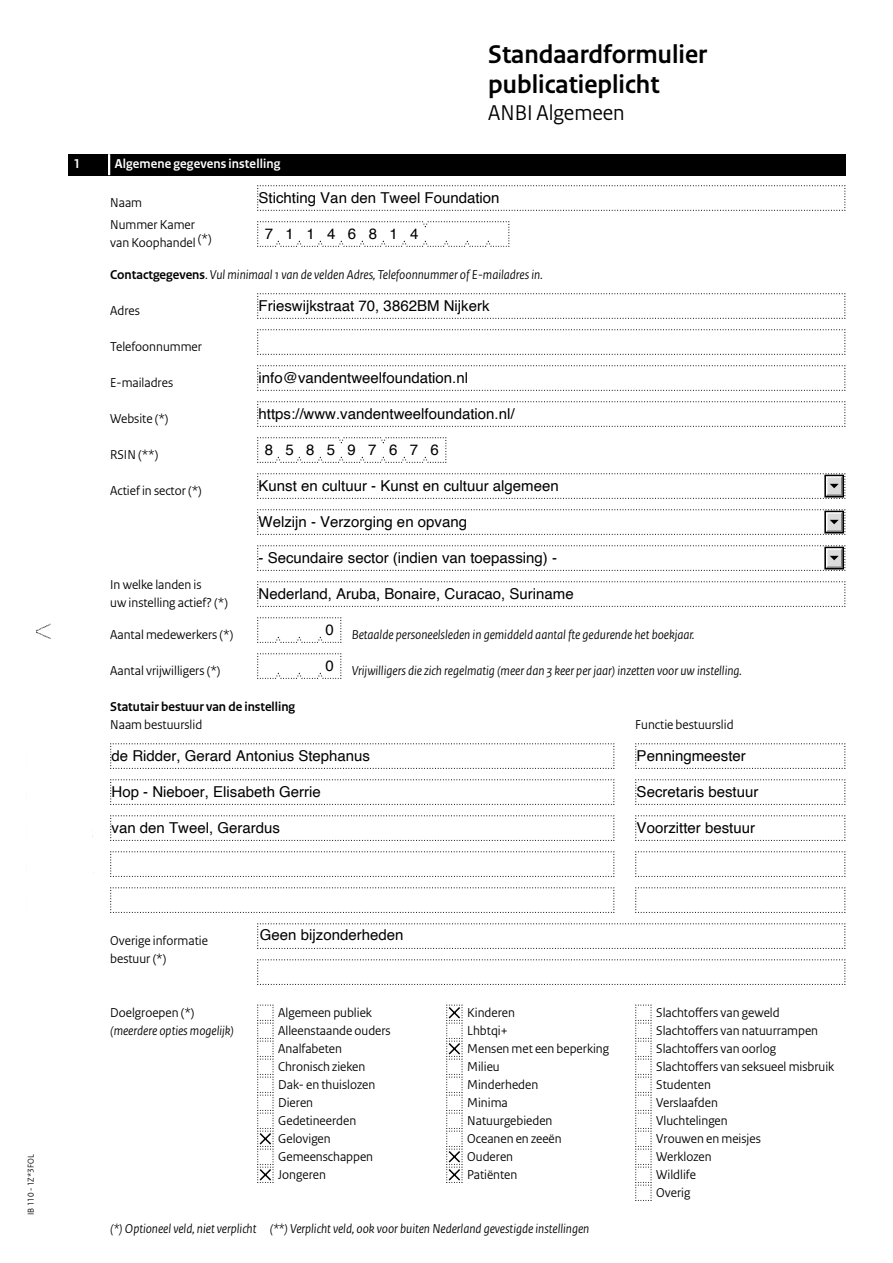
<style>
.page{position:relative;width:893px;height:1263px;background:#fff}
.page>*{position:absolute;margin:0;border:0;box-sizing:border-box;transform-origin:0 0}
.t1{font:700 27px/30px "Rijksoverheid Sans Heading";color:#000}
.t2{font:22.5px "Rijksoverheid Sans Heading";color:#000}
.t3{font:15px "Helvetica";color:#000}
.t4{font:15px "Helvetica";letter-spacing:.825em;color:#000}
.t5{font:15px "Helvetica";letter-spacing:.83em;color:#000}
.t6{font:13.5px/18px "Rijksoverheid Sans Heading";color:#000}
.t7{font:italic 13.5px/18px "Rijksoverheid Sans Heading";color:#000}
.t8{font:700 13.5px/18px "Rijksoverheid Sans Heading";color:#000}
.t9{font:700 13.5px "Rijksoverheid Sans Heading";letter-spacing:.01em;color:#fff}
.t10{font:9px "Rijksoverheid Sans Heading";color:#000}
.s1{font-weight:700;font-style:normal}
.s2{font-style:normal}
.s3{font-weight:400}
</style>
<div class="page">
<svg style="left:257px;top:185px;width:589px;height:26px"></svg>
<svg style="left:110px;top:743px;width:505px;height:26px"></svg>
<svg style="left:635px;top:743px;width:211px;height:26px"></svg>
<svg style="left:257px;top:401px;width:589px;height:26px"></svg>
<svg style="left:110px;top:815px;width:505px;height:26px"></svg>
<svg style="left:635px;top:815px;width:211px;height:26px"></svg>
<svg style="left:257px;top:293px;width:589px;height:26px"></svg>
<svg style="left:257px;top:329px;width:589px;height:26px"></svg>
<svg style="left:257px;top:365px;width:589px;height:26px"></svg>
<svg style="left:110px;top:779px;width:505px;height:26px"></svg>
<svg style="left:635px;top:779px;width:211px;height:26px"></svg>
<svg style="left:110px;top:851px;width:505px;height:26px"></svg>
<svg style="left:635px;top:851px;width:211px;height:26px"></svg>
<svg style="left:110px;top:887px;width:505px;height:26px"></svg>
<svg style="left:635px;top:887px;width:211px;height:26px"></svg>
<svg style="left:257px;top:581px;width:589px;height:26px"></svg>
<svg style="left:257px;top:437px;width:190px;height:26px"></svg>
<svg style="left:635px;top:1004px;width:17px;height:197px"></svg>
<svg style="left:257px;top:617px;width:85px;height:26px"></svg>
<svg style="left:257px;top:653px;width:85px;height:26px"></svg>
<svg style="left:257px;top:221px;width:253px;height:26px"></svg>
<svg style="left:257px;top:923px;width:589px;height:26px"></svg>
<svg style="left:257px;top:959px;width:589px;height:26px"></svg>
<svg style="left:36px;top:624px;width:15px;height:15px"></svg>
<div style="left:68px;top:154px;width:777px;height:21px;background:#000"></div>
<hr style="left:108px;top:154px;width:2px;height:21px;background:#fff">
<svg style="left:257px;top:473px;width:589px;height:26px"></svg>
<svg style="left:257px;top:509px;width:589px;height:26px"></svg>
<svg style="left:257px;top:545px;width:589px;height:26px"></svg>
<svg style="left:257px;top:1004px;width:17px;height:179px"></svg>
<svg style="left:446px;top:1004px;width:17px;height:179px"></svg>
<p class="t10" style="left:26px;top:1215px;width:62px;rotate:-90deg">IB 110 - 1Z*3FOL</p>
<p class="t1" style="left:488px;top:40px;width:220px">Standaardformulier publicatieplicht</p>
<p class="t2" style="left:488px;top:100px;width:138px">ANBI Algemeen</p>
<p class="t9" style="left:74px;top:156px;width:8px">1</p>
<p class="t9" style="left:115px;top:156px;width:167px">Algemene gegevens instelling</p>
<p class="t6" style="left:110px;top:192px;width:86px;line-height:21.8px">Naam<br>Nummer Kamer</p>
<p class="t6" style="left:110px;top:234px;width:103px">van Koophandel (*)</p>
<p class="t7" style="left:110px;top:266px;width:434px"><span class="s1">Contactgegevens</span><span class="s2">.</span> Vul minimaal 1 van de velden Adres, Telefoonnummer of E-mailadres in.</p>
<p class="t6" style="left:110px;top:302px;width:31px">Adres</p>
<p class="t6" style="left:110px;top:338px;width:93px">Telefoonnummer</p>
<p class="t6" style="left:110px;top:374px;width:64px">E-mailadres</p>
<p class="t6" style="left:110px;top:410px;width:60px">Website (*)</p>
<p class="t6" style="left:110px;top:446px;width:50px">RSIN (**)</p>
<p class="t6" style="left:110px;top:482px;width:93px">Actief in sector (*)</p>
<p class="t3" style="left:259px;top:186px;width:242px">Stichting Van den Tweel Foundation</p>
<p class="t5" style="left:265px;top:222px;width:155px">71146814</p>
<p class="t3" style="left:259px;top:294px;width:232px">Frieswijkstraat 70, 3862BM Nijkerk</p>
<p class="t3" style="left:259px;top:366px;width:211px">info@vandentweelfoundation.nl</p>
<p class="t3" style="left:259px;top:402px;width:257px">https://www.vandentweelfoundation.nl/</p>
<p class="t4" style="left:265px;top:438px;width:175px">858597676</p>
<p class="t3" style="left:259px;top:474px;width:302px">Kunst en cultuur - Kunst en cultuur algemeen</p>
<p class="t3" style="left:259px;top:510px;width:210px">Welzijn - Verzorging en opvang</p>
<p class="t3" style="left:259px;top:546px;width:300px">- Secundaire sector (indien van toepassing) -</p>
<p class="t3" style="left:259px;top:582px;width:317px">Nederland, Aruba, Bonaire, Curacao, Suriname</p>
<p class="t3" style="left:326px;top:618px;width:10px">0</p>
<p class="t3" style="left:326px;top:654px;width:10px">0</p>
<p class="t6" style="left:110px;top:576px;width:119px">In welke landen is<br>uw instelling actief? (*)</p>
<p class="t6" style="left:110px;top:626px;width:125px">Aantal medewerkers (*)</p>
<p class="t7" style="left:352px;top:626px;width:344px">Betaalde personeelsleden in gemiddeld aantal fte gedurende het boekjaar.</p>
<p class="t6" style="left:110px;top:662px;width:112px">Aantal vrijwilligers (*)</p>
<p class="t7" style="left:352px;top:662px;width:392px">Vrijwilligers die zich regelmatig (meer dan 3 keer per jaar) inzetten voor uw instelling.</p>
<p class="t8" style="left:110px;top:698px;width:186px">Statutair bestuur van de instelling<br><span class="s3">Naam bestuurslid</span></p>
<p class="t6" style="left:635px;top:716px;width:100px">Functie bestuurslid</p>
<p class="t3" style="left:112px;top:744px;width:260px">de Ridder, Gerard Antonius Stephanus</p>
<p class="t3" style="left:637px;top:744px;width:111px">Penningmeester</p>
<p class="t3" style="left:112px;top:780px;width:211px">Hop - Nieboer, Elisabeth Gerrie</p>
<p class="t3" style="left:637px;top:780px;width:123px">Secretaris bestuur</p>
<p class="t3" style="left:112px;top:816px;width:170px">van den Tweel, Gerardus</p>
<p class="t3" style="left:637px;top:816px;width:120px">Voorzitter bestuur</p>
<p class="t6" style="left:110px;top:932px;width:99px">Overige informatie bestuur (*)</p>
<p class="t3" style="left:260px;top:923px;width:145px">Geen bijzonderheden</p>
<p class="t7" style="left:110px;top:1004px;width:125px"><span class="s2">Doelgroepen (*) </span>(meerdere opties mogelijk)</p>
<p class="t6" style="left:278px;top:1004px;width:114px">Algemeen publiek<br>Alleenstaande ouders<br>Analfabeten<br>Chronisch zieken<br>Dak- en thuislozen<br>Dieren<br>Gedetineerden<br>Gelovigen<br>Gemeenschappen<br>Jongeren</p>
<p class="t6" style="left:467px;top:1004px;width:143px">Kinderen<br>Lhbtqi+<br>Mensen met een beperking<br>Milieu<br>Minderheden<br>Minima<br>Natuurgebieden<br>Oceanen en zeeën<br>Ouderen<br>Patiënten</p>
<p class="t6" style="left:656px;top:1004px;width:180px">Slachtoffers van geweld<br>Slachtoffers van natuurrampen<br>Slachtoffers van oorlog<br>Slachtoffers van seksueel misbruik<br>Studenten<br>Verslaafden<br>Vluchtelingen<br>Vrouwen en meisjes<br>Werklozen<br>Wildlife<br>Overig</p>
<p class="t7" style="left:110px;top:1220px;width:481px">(*) Optioneel veld, niet verplicht (**) Verplicht veld, ook voor buiten Nederland gevestigde instellingen</p>
</div>
